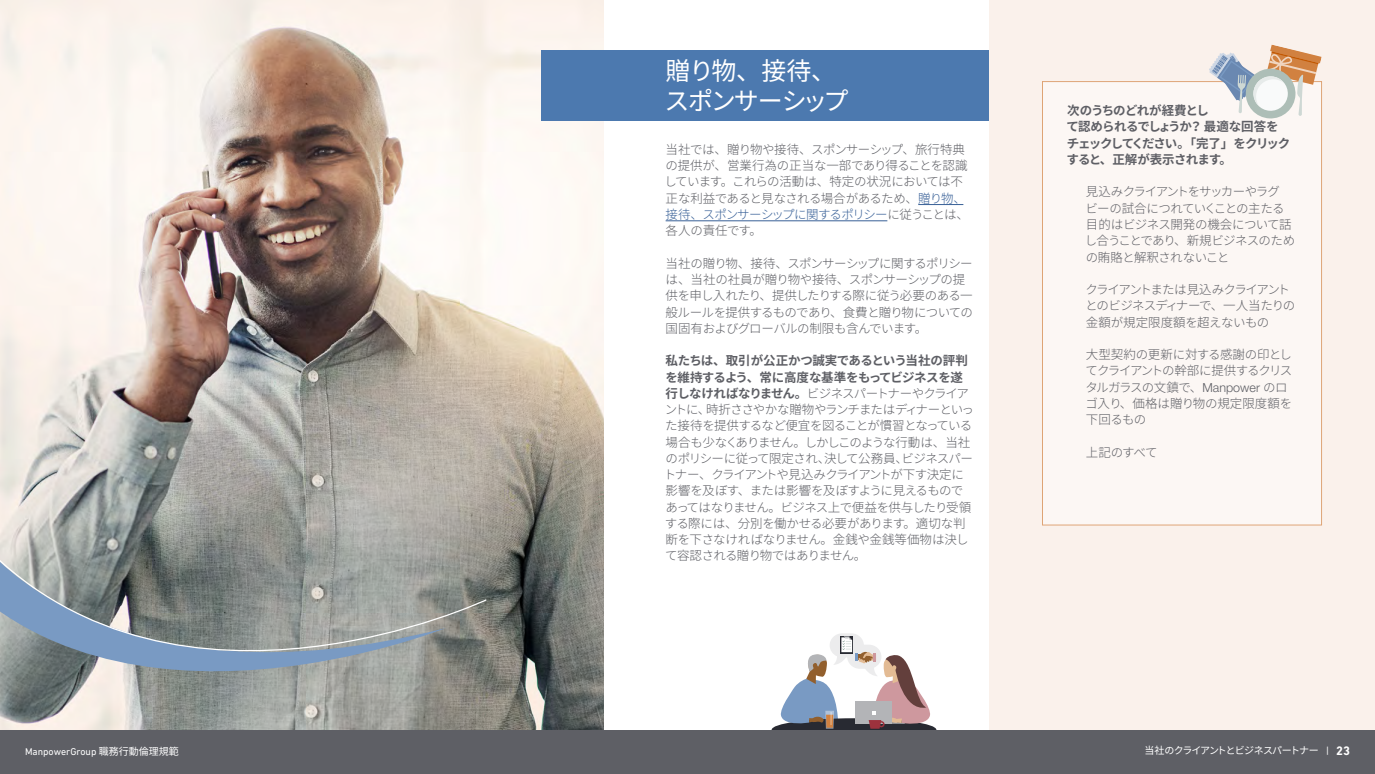
<style>
.page{position:relative;width:1375px;height:774px;background:#fff}
.page>*{position:absolute;margin:0;border:0;box-sizing:border-box;transform-origin:0 0}
.t1{font:25px/30px "Source Han Sans JP";letter-spacing:-.07em;color:#fff}
.t2{font:300 12.5px/16.2px "Source Han Sans JP";letter-spacing:-.055em;color:#5e5f65}
.t3{font:300 12.5px/16.2px "Source Han Sans JP";letter-spacing:-.03em;color:#5e5f65}
.t4{font:700 12.5px/16.2px "Source Han Sans JP";letter-spacing:-.075em;color:#5e5f65}
.t5{font:10px "Source Han Sans JP";letter-spacing:-.09em;color:#fff}
.t6{font:10px "DIN Next LT Pro";color:#fff}
.s1{color:#386097}
.s2{font-weight:700}
.s3{font-family:"Helvetica Neue LT Pro"}
.s4{font-family:"Source Han Sans JP"}
.s5{font-family:"DIN Next LT Pro"}
.s6{font-family:"DIN Next LT Pro";font-weight:700;font-size:12.5px}
</style>
<div class="page">
<div style="left:989px;top:0;width:386px;height:730px;background:#faf1eb"></div>
<div style="left:1042px;top:81px;width:280px;height:444px;background:#fcf7f4"></div>
<img style="left:0;top:0;width:604px;height:730px">
<hr style="left:918px;top:204px;width:45px;height:1px;background:#386097">
<hr style="left:666px;top:220px;width:221px;height:1px;background:#386097">
<div style="left:541px;top:50px;width:448px;height:70px;background:#4c79af"></div>
<svg style="left:1209px;top:45px;width:113px;height:74px"></svg>
<svg style="left:772px;top:633px;width:164px;height:97px"></svg>
<svg style="left:0;top:544px;width:488px;height:186px;background:#919798"></svg>
<div style="left:0;top:730px;width:1375px;height:44px;background:#5e5f65"></div>
<h1 class="t1" style="left:664px;top:56px;width:186px">贈り物、接待、スポンサーシップ</h1>
<p class="t2" style="left:665px;top:141px;width:306px">当社では、贈り物や接待、スポンサーシップ、旅行特典の提供が、営業行為の正当な一部であり得ることを認識しています。これらの活動は、特定の状況においては不正な利益であると見なされる場合があるため、<span class="s1">贈り物、接待、スポンサーシップに関するポリシー</span>に従うことは、各人の責任です。</p>
<p class="t2" style="left:666px;top:255px;width:309px">当社の贈り物、接待、スポンサーシップに関するポリシーは、当社の社員が贈り物や接待、スポンサーシップの提供を申し入れたり、提供したりする際に従う必要のある一般ルールを提供するものであり、食費と贈り物についての国固有およびグローバルの制限も含んでいます。</p>
<p class="t2" style="left:664px;top:353px;width:312px"><span class="s2">私たちは、取引が公正かつ誠実であるという当社の評判を維持するよう、常に高度な基準をもってビジネスを遂行しなければなりません。</span>ビジネスパートナーやクライアントに、時折ささやかな贈物やランチまたはディナーといった接待を提供するなど便宜を図ることが慣習となっている場合も少なくありません。しかしこのような行動は、当社のポリシーに従って限定され、決して公務員、ビジネスパートナー、クライアントや見込みクライアントが下す決定に影響を及ぼす、または影響を及ぼすように見えるものであってはなりません。ビジネス上で便益を供与したり受領する際には、分別を働かせる必要があります。適切な判断を下さなければなりません。金銭や金銭等価物は決して容認される贈り物ではありません。</p>
<p class="t4" style="left:1067px;top:103px;width:225px">次のうちのどれが経費とし<br>て認められるでしょうか？最適な回答をチェックしてください。「完了」をクリックすると、正解が表示されます。</p>
<p class="t2" style="left:1085px;top:184px;width:212px">見込みクライアントをサッカーやラグ<br>ビーの試合につれていくことの主たる目的はビジネス開発の機会について話し合うことであり、新規ビジネスのための賄賂と解釈されないこと</p>
<p class="t2" style="left:1086px;top:281px;width:211px">クライアントまたは見込みクライアントとのビジネスディナーで、一人当たりの金額が規定限度額を超えないもの</p>
<p class="t3" style="left:1085px;top:346px;width:208px">大型契約の更新に対する感謝の印としてクライアントの幹部に提供するクリスタルガラスの文鎮で、<span class="s3">Manpower</span> のロゴ入り、価格は贈り物の規定限度額を下回るもの</p>
<p class="t2" style="left:1086px;top:444px;width:73px">上記のすべて</p>
<p class="t6" style="left:25px;top:745px;width:155px">ManpowerGroup <span class="s4">職務行動倫理規範</span></p>
<p class="t5" style="left:1145px;top:745px;width:207px">当社のクライアントとビジネスパートナー <span class="s5">|</span> <span class="s6">23</span></p>
</div>
